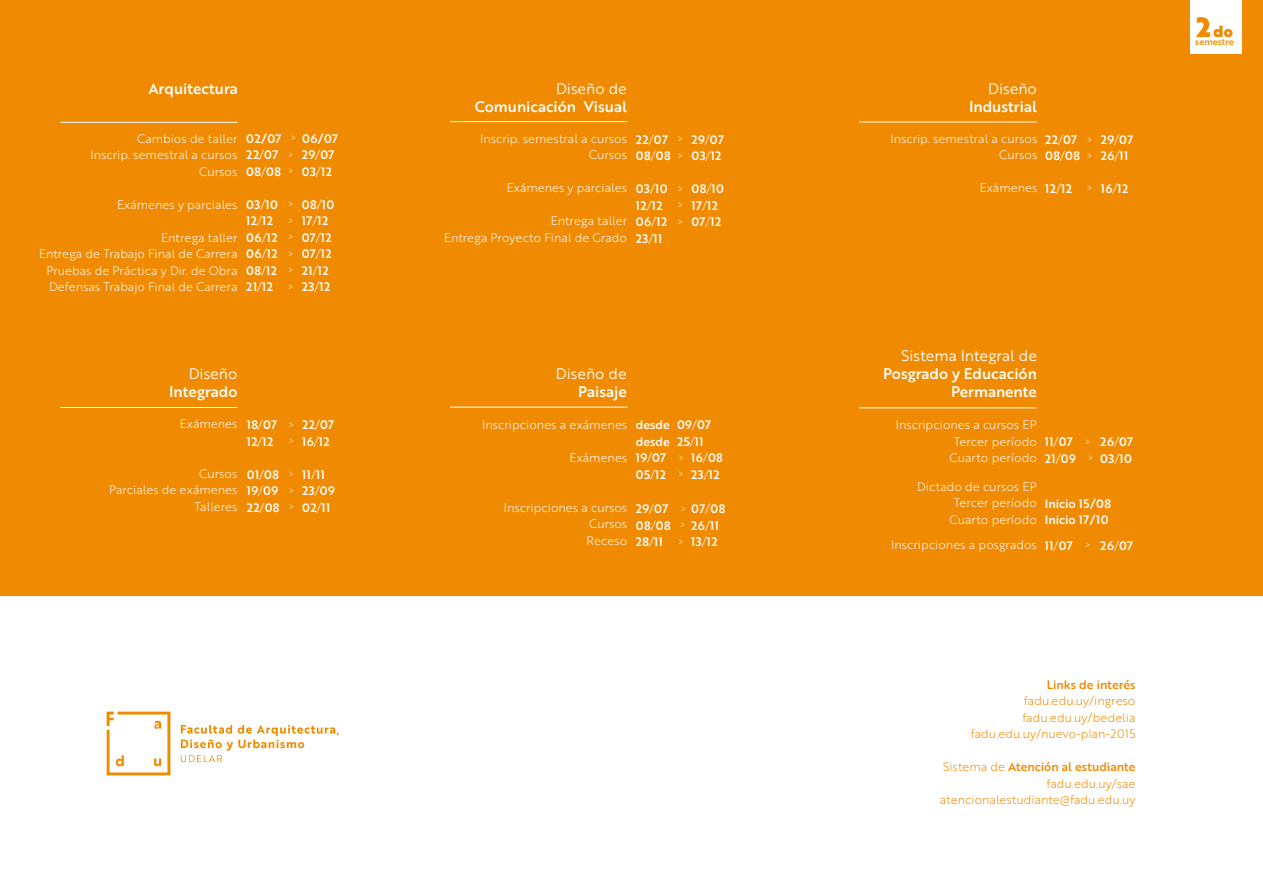
<style>
.page{position:relative;width:1263px;height:893px;background:#fff}
.page>*{position:absolute;margin:0;border:0;box-sizing:border-box;transform-origin:0 0}
.t1{font:27.15px "Brother 1816 Black";color:#f08a00}
.t2{font:15.75px "Brother 1816 Black";color:#f08a00}
.t3{font:15px/18px "Brother 1816 Medium";color:#fff;text-align:right}
.t4{font:15px "Brother 1816 Book";color:#fff}
.t5{font:12px/16.5px "Brother 1816 Light";color:#fff;text-align:right}
.t6{font:12px/16.5px "Brother 1816 Medium";letter-spacing:.04em;color:#fff}
.t7{font:12px/16.5px "Brother 1816 Light";color:#f08a00;text-align:right}
.t8{font:12px "Brother 1816 Medium";color:#f08a00}
.t9{font:12px/16.5px "Brother 1816 Medium";color:#fff}
.t10{font:9px "Brother 1816 Medium";letter-spacing:.005em;color:#f08a00}
.s1{font-family:"Brother 1816 Light";font-size:9px}
.s2{font-family:"Brother 1816 Light"}
</style>
<div class="page">
<div style="left:0;top:0;width:1263px;height:596px;background:#f08a00"></div>
<hr style="left:450px;top:121px;width:177px;height:1px;background:#fff">
<hr style="left:60px;top:407px;width:177px;height:1px;background:#fff">
<hr style="left:450px;top:407px;width:177px;height:1px;background:#fff">
<hr style="left:60px;top:122px;width:177px;height:1px;background:#fff">
<hr style="left:859px;top:408px;width:177px;height:1px;background:#fff">
<hr style="left:859px;top:122px;width:177px;height:1px;background:#fff">
<div style="left:1190px;top:0;width:52px;height:54px;background:#fff"></div>
<svg style="left:107px;top:712px;width:63px;height:63px"></svg>
<svg style="left:181px;top:725px;width:158px;height:37px"></svg>
<p class="t3" style="left:148px;top:79px;width:91px">Arquitectura</p>
<p class="t4" style="left:556px;top:77px;width:72px">Diseño de</p>
<p class="t3" style="left:475px;top:97px;width:153px">Comunicación Visual</p>
<p class="t5" style="left:91px;top:130px;width:148px">Cambios de taller<br>Inscrip. semestral a cursos<br>Cursos</p>
<p class="t5" style="left:117px;top:196px;width:122px">Exámenes y parciales</p>
<p class="t5" style="left:39px;top:229px;width:200px">Entrega taller<br>Entrega de Trabajo Final de Carrera<br>Pruebas de Práctica y Dir. de Obra<br>Defensas Trabajo Final de Carrera</p>
<p class="t6" style="left:246px;top:130px;width:93px">02/07 <span class="s1">&gt;</span> 06/07<br>22<span class="s2">/</span>07 <span class="s1">&gt;</span> 29<span class="s2">/</span>07<br>08<span class="s2">/</span>08 <span class="s1">&gt;</span> 03<span class="s2">/</span>12</p>
<p class="t6" style="left:246px;top:196px;width:89px">03<span class="s2">/</span>10 <span class="s1">&gt;</span> 08<span class="s2">/</span>10<br>12<span class="s2">/</span>12</p>
<p class="t6" style="left:246px;top:212px;width:87px;text-indent:42px"><span class="s1">&gt;</span> 17<span class="s2">/</span>12<br>06<span class="s2">/</span>12 <span class="s1">&gt;</span> 07<span class="s2">/</span>12<br>06<span class="s2">/</span>12 <span class="s1">&gt;</span> 07<span class="s2">/</span>12<br>08<span class="s2">/</span>12 <span class="s1">&gt;</span> 21<span class="s2">/</span>12<br>21<span class="s2">/</span>12</p>
<p class="t6" style="left:288px;top:278px;width:44px"><span class="s1">&gt;</span> 23<span class="s2">/</span>12</p>
<p class="t5" style="left:480px;top:130px;width:148px">Inscrip. semestral a cursos<br>Cursos</p>
<p class="t5" style="left:507px;top:179px;width:122px">Exámenes y parciales</p>
<p class="t5" style="left:444px;top:212px;width:184px">Entrega taller<br>Entrega Proyecto Final de Grado</p>
<p class="t6" style="left:636px;top:131px;width:90px">22<span class="s2">/</span>07 <span class="s1">&gt;</span> 29<span class="s2">/</span>07<br>08<span class="s2">/</span>08 <span class="s1">&gt;</span> 03<span class="s2">/</span>12</p>
<p class="t6" style="left:636px;top:180px;width:89px">03<span class="s2">/</span>10 <span class="s1">&gt;</span> 08<span class="s2">/</span>10<br>12<span class="s2">/</span>12</p>
<p class="t6" style="left:636px;top:197px;width:87px;text-indent:42px"><span class="s1">&gt;</span> 17<span class="s2">/</span>12<br>06<span class="s2">/</span>12 <span class="s1">&gt;</span> 07<span class="s2">/</span>12<br>23<span class="s2">/</span>11</p>
<p class="t4" style="left:189px;top:362px;width:50px">Diseño</p>
<p class="t3" style="left:169px;top:382px;width:70px">Integrado</p>
<p class="t5" style="left:180px;top:415px;width:59px">Exámenes</p>
<p class="t5" style="left:109px;top:465px;width:130px">Cursos<br>Parciales de exámenes<br>Talleres</p>
<p class="t6" style="left:247px;top:416px;width:89px">18<span class="s2">/</span>07 <span class="s1">&gt;</span> 22<span class="s2">/</span>07<br>12<span class="s2">/</span>12</p>
<p class="t6" style="left:289px;top:433px;width:43px"><span class="s1">&gt;</span> 16<span class="s2">/</span>12</p>
<p class="t6" style="left:247px;top:466px;width:90px">01<span class="s2">/</span>08 <span class="s1">&gt;</span> 11<span class="s2">/</span>11<br>19<span class="s2">/</span>09 <span class="s1">&gt;</span> 23<span class="s2">/</span>09<br>22<span class="s2">/</span>08 <span class="s1">&gt;</span> 02<span class="s2">/</span>11</p>
<p class="t4" style="left:556px;top:362px;width:72px">Diseño de</p>
<p class="t3" style="left:578px;top:382px;width:50px">Paisaje</p>
<p class="t5" style="left:482px;top:416px;width:146px">Inscripciones a exámenes</p>
<p class="t5" style="left:570px;top:449px;width:59px">Exámenes</p>
<p class="t5" style="left:586px;top:499px;width:42px;text-align:justify;text-indent:-83px">Inscripciones a cursos Cursos Receso</p>
<p class="t6" style="left:636px;top:416px;width:89px">desde 09<span class="s2">/</span>07 desde 25<span class="s2">/</span>11<br>19<span class="s2">/</span>07 <span class="s1">&gt;</span> 16<span class="s2">/</span>08<br>05<span class="s2">/</span>12 <span class="s1">&gt;</span> 23<span class="s2">/</span>12</p>
<p class="t6" style="left:636px;top:500px;width:91px">29<span class="s2">/</span>07 <span class="s1">&gt;</span> 07<span class="s2">/</span>08<br>08<span class="s2">/</span>08 <span class="s1">&gt;</span> 26<span class="s2">/</span>11<br>28<span class="s2">/</span>11</p>
<p class="t6" style="left:678px;top:533px;width:41px"><span class="s1">&gt;</span> 13<span class="s2">/</span>12</p>
<p class="t4" style="left:988px;top:77px;width:50px">Diseño</p>
<p class="t3" style="left:969px;top:97px;width:69px">Industrial</p>
<p class="t5" style="left:890px;top:130px;width:148px">Inscrip. semestral a cursos<br>Cursos</p>
<p class="t5" style="left:980px;top:179px;width:59px">Exámenes</p>
<p class="t6" style="left:1045px;top:131px;width:90px">22<span class="s2">/</span>07 <span class="s1">&gt;</span> 29<span class="s2">/</span>07<br>08<span class="s2">/</span>08 <span class="s1">&gt;</span> 26<span class="s2">/</span>11</p>
<p class="t6" style="left:1045px;top:180px;width:28px">12<span class="s2">/</span>12</p>
<p class="t6" style="left:1087px;top:180px;width:43px"><span class="s1">&gt;</span> 16<span class="s2">/</span>12</p>
<h1 class="t1" style="left:1196px;top:6px;width:16px">2</h1>
<p class="t10" style="left:1195px;top:35px;width:40px">semestre</p>
<h2 class="t2" style="left:1213px;top:19px;width:21px">do</h2>
<p class="t4" style="left:902px;top:344px;width:137px">Sistema Integral de</p>
<p class="t3" style="left:883px;top:364px;width:155px">Posgrado y Educación<br>Permanente</p>
<p class="t5" style="left:896px;top:416px;width:143px">Inscripciones a cursos EP<br>Tercer período<br>Cuarto período</p>
<p class="t5" style="left:917px;top:477px;width:121px">Dictado de cursos EP<br>Tercer período<br>Cuarto período</p>
<p class="t5" style="left:891px;top:536px;width:147px">Inscripciones a posgrados</p>
<p class="t6" style="left:1045px;top:433px;width:90px">11<span class="s2">/</span>07 <span class="s1">&gt;</span> 26<span class="s2">/</span>07<br>21<span class="s2">/</span>09 <span class="s1">&gt;</span> 03<span class="s2">/</span>10</p>
<p class="t9" style="left:1045px;top:495px;width:68px">Inicio 15/08<br>Inicio 17/10</p>
<p class="t6" style="left:1045px;top:537px;width:90px">11<span class="s2">/</span>07 <span class="s1">&gt;</span> 26<span class="s2">/</span>07</p>
<p class="t8" style="left:1047px;top:675px;width:90px">Links de interés</p>
<p class="t7" style="left:971px;top:692px;width:166px">fadu.edu.uy/ingreso fadu.edu.uy/bedelia fadu.edu.uy/nuevo-plan-2015</p>
<p class="t8" style="left:943px;top:758px;width:194px"><span class="s2">Sistema de</span> Atención al estudiante</p>
<p class="t7" style="left:940px;top:775px;width:197px">fadu.edu.uy/sae atencionalestudiante@fadu.edu.uy</p>
</div>
